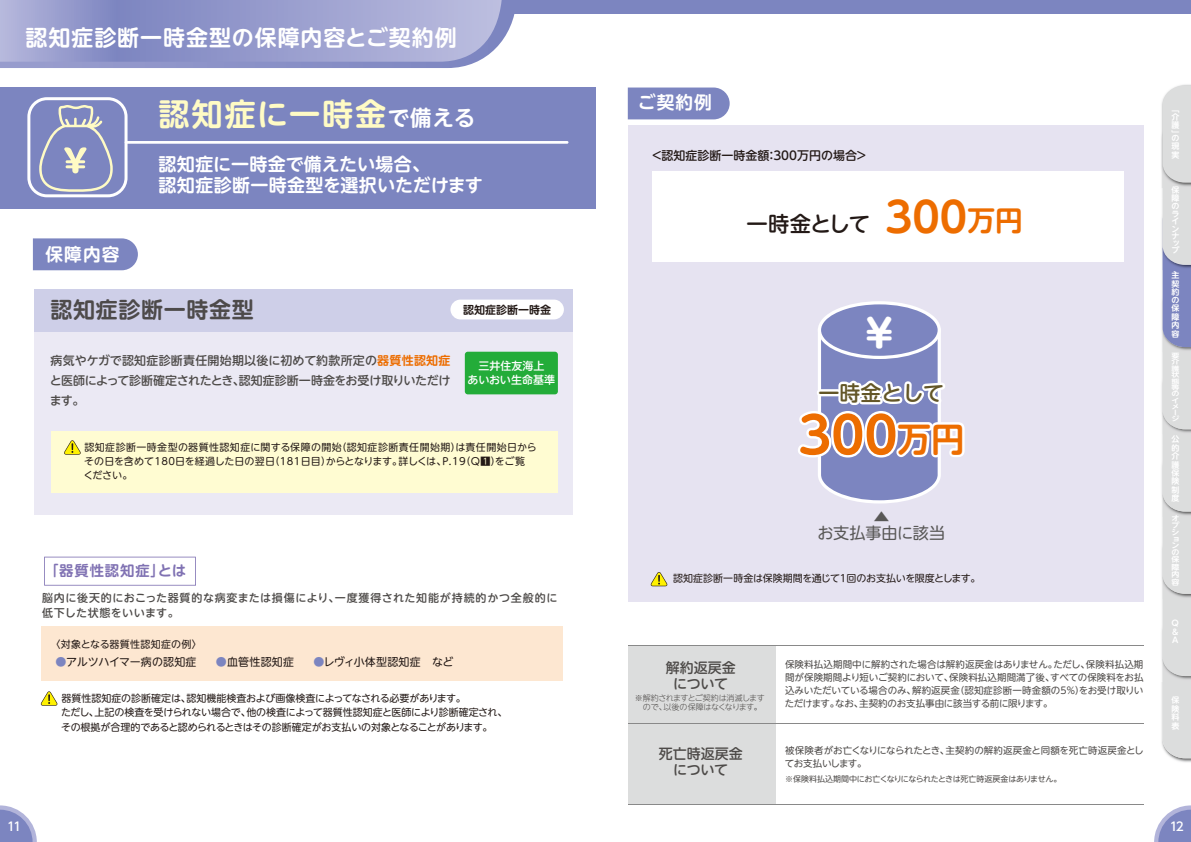
<style>
.page{position:relative;width:1191px;height:842px;background:#fff}
.page>*{position:absolute;margin:0;border:0;box-sizing:border-box;transform-origin:0 0}
.t1{font:700 50.2px "UD Shin M Go Pro De";color:#ed6d00}
.t2{font:700 38.3px "UD Shin M Go Pro";color:#fff}
.t3{font:700 31.1px "UD Shin M Go Pro De";letter-spacing:.06em;color:#fffbc5}
.t4{font:700 22px "UD Shin M Go Pro De";letter-spacing:.04em;color:#fff}
.t5{font:700 22px "UD Shin M Go Pro De";letter-spacing:.03em;color:#4d4a4a}
.t6{font:500 21.3px "UD Shin M Go Pro";letter-spacing:-.04em;color:#231916}
.t7{font:500 20.9px "UD Shin M Go Pro";color:#635627}
.t8{font:700 18px/21.6px "UD Shin M Go Pro De";letter-spacing:.015em;color:#fff}
.t9{font:700 17.7px "UD Shin M Go Pro De";letter-spacing:.06em;color:#fff}
.t10{font:16.1px/16.1px "UD Shin M Go Pro";color:#595857;text-align:center}
.t11{font:700 14.3px "UD Shin M Go Pro De";letter-spacing:.06em;color:#8072b3}
.t12{font:500 14px/16px "UD Shin M Go Pro";color:#4d4a48;text-align:center}
.t13{font:500 12px/20px "UD Shin M Go Pro";letter-spacing:-.01em;color:#4d4a48;text-align:justify}
.t14{font:500 12px "UD Shin M Go Pro";color:#231916}
.t15{font:500 12px "UD Shin Go Pro";color:#fff}
.t16{font:500 11px/15px "UD Shin M Go Pro";letter-spacing:.055em;color:#4d4a48}
.t17{font:11px "UD Shin M Go Pro";letter-spacing:.01em;color:#231916}
.t18{font:500 11px/14px "UD Shin M Go Pro";color:#fff;text-align:center}
.t19{font:700 11px "UD Shin M Go Pro De";color:#231916}
.t20{font:10px/14px "UD Shin M Go Pro";letter-spacing:-.005em;color:#231916}
.t21{font:10px/14px "UD Shin M Go Pro";letter-spacing:.03em;color:#231916}
.t22{font:10px "UD Shin M Go Pro";letter-spacing:.025em;color:#231916}
.t23{font:9.5px/13px "UD Shin M Go Pro";letter-spacing:-.015em;color:#4d4a48;text-align:justify}
.t24{font:700 8px/8.4px "UD Shin M Go Pro De";color:#fff;text-align:justify}
.t25{font:8px "UD Shin M Go Pro";letter-spacing:-.025em;color:#4d4a48}
.t26{font:300 8px/9px "UD Shin M Go Pro";letter-spacing:-.05em;color:#4d4a48}
.t27{font:700 7.4px/7.4px "UD Shin M Go Pro De";color:#fff;text-align:justify;scale:1.08 1}
.t28{font:700 6.5px/6.4px "UD Shin M Go Pro De";color:#fff;scale:1.23 1}
.s1{font-size:21.6px;color:#fff}
.s2{font-family:"UD Shin M Go Pro De";font-weight:700;color:#ed6d00}
.s3{color:#7c85c0}
.s4{font-family:"UD Shin M Go Pro De";font-weight:700;font-size:41.5px;color:#ed6d00}
.s5{font-family:"UD Shin M Go Pro De";font-weight:700;font-size:27.7px;color:#ed6d00}
.s6{font-size:33.5px}
</style>
<div class="page">
<div style="left:628px;top:125px;width:515px;height:476px;background:#e6e3f1"></div>
<div style="left:628px;top:88px;width:101px;height:31px;background:#7c85c0"></div>
<div style="left:652px;top:171px;width:471px;height:91px;background:#fff"></div>
<div style="left:628px;top:645px;width:147px;height:159px;background:#dcdddd"></div>
<hr style="left:628px;top:645px;width:515px;height:1px;background:#898989">
<hr style="left:628px;top:723px;width:515px;height:1px;background:#898989">
<hr style="left:628px;top:804px;width:515px;height:1px;background:#898989">
<svg style="left:798px;top:301px;width:167px;height:202px"></svg>
<svg style="left:650px;top:572px;width:17px;height:14px"></svg>
<div style="left:0;top:0;width:1191px;height:14px;background:#7c85c0"></div>
<svg style="left:0;top:0;width:515px;height:68px;background:#9ca0cf"></svg>
<img style="left:1161px;top:682px;width:30px;height:80px">
<img style="left:1161px;top:629px;width:1px;height:32px">
<img style="left:1161px;top:548px;width:1px;height:31px">
<img style="left:1161px;top:465px;width:1px;height:32px">
<img style="left:1161px;top:383px;width:1px;height:31px">
<img style="left:1161px;top:300px;width:1px;height:32px">
<img style="left:1161px;top:218px;width:1px;height:32px">
<img style="left:1161px;top:84px;width:30px;height:104px">
<svg style="left:1162px;top:85px;width:29px;height:673px;background:#cfd1d8"></svg>
<svg style="left:1154px;top:805px;width:37px;height:37px"></svg>
<svg style="left:0;top:805px;width:37px;height:37px"></svg>
<svg style="left:44px;top:557px;width:152px;height:29px"></svg>
<div style="left:0;top:87px;width:595px;height:121px;background:#7c85c0"></div>
<hr style="left:125px;top:141px;width:443px;height:3px;background:#fff">
<svg style="left:27px;top:97px;width:100px;height:100px"></svg>
<div style="left:34px;top:304px;width:538px;height:211px;background:#ebe9f4"></div>
<div style="left:34px;top:289px;width:538px;height:42px;background:#cecfe8"></div>
<div style="left:450px;top:300px;width:114px;height:19px;background:#fff;border-radius:10px"></div>
<div style="left:33px;top:238px;width:105px;height:32px;background:#7c85c0"></div>
<div style="left:51px;top:431px;width:506px;height:61px;background:#fffcd2"></div>
<svg style="left:64px;top:440px;width:17px;height:15px"></svg>
<div style="left:465px;top:352px;width:93px;height:42px;background:#23ac39;border-radius:3px"></div>
<svg style="left:41px;top:691px;width:17px;height:15px"></svg>
<div style="left:41px;top:626px;width:521px;height:55px;background:#fde7d1"></div>
<h3 class="t4" style="left:25px;top:19px;width:433px">認知症診断一時金型の保障内容とご契約例</h3>
<h3 class="t3" style="left:159px;top:89px;width:318px">認知症に一時金<span class="s1">で備える</span></h3>
<h3 class="t9" style="left:45px;top:240px;width:76px">保障内容</h3>
<h3 class="t8" style="left:159px;top:152px;width:326px">認知症に一時金で備えたい場合、<br>認知症診断一時金型を選択いただけます</h3>
<h3 class="t5" style="left:51px;top:292px;width:205px">認知症診断一時金型</h3>
<p class="t19" style="left:463px;top:300px;width:90px">認知症診断一時金</p>
<p class="t13" style="left:50px;top:350px;width:402px">病気やケガで認知症診断責任開始期以後に初めて約款所定の<span class="s2">器質性認知症</span>と医師によって診断確定されたとき、認知症診断一時金をお受け取りいただけます。</p>
<p class="t21" style="left:84px;top:440px;width:455px">認知症診断一時金型の器質性認知症に関する保障の開始（認知症診断責任開始期）は責任開始日からその日を含めて180日を経過した日の翌日（181日目）からとなります。詳しくは、P.19（Q1）をご覧ください。</p>
<p class="t18" style="left:467px;top:358px;width:89px">三井住友海上<br>あいおい生命基準</p>
<h3 class="t11" style="left:44px;top:559px;width:144px">「器質性認知症」とは</h3>
<p class="t16" style="left:42px;top:590px;width:517px">脳内に後天的におこった器質的な病変または損傷により、一度獲得された知能が持続的かつ全般的に低下した状態をいいます。</p>
<p class="t22" style="left:50px;top:636px;width:153px">〈対象となる器質性認知症の例〉</p>
<p class="t17" style="left:55px;top:653px;width:400px"><span class="s3">●</span>アルツハイマー病の認知症　 <span class="s3">●</span>血管性認知症　 <span class="s3">●</span>レヴィ小体型認知症　など</p>
<p class="t20" style="left:61px;top:691px;width:448px">器質性認知症の診断確定は、認知機能検査および画像検査によってなされる必要があります。<br>ただし、上記の検査を受けられない場合で、他の検査によって器質性認知症と医師により診断確定され、その根拠が合理的であると認められるときはその診断確定がお支払いの対象となることがあります。</p>
<h3 class="t9" style="left:638px;top:88px;width:76px">ご契約例</h3>
<p class="t14" style="left:651px;top:146px;width:218px">＜認知症診断一時金額：300万円の場合＞</p>
<h3 class="t6" style="left:746px;top:207px;width:278px">一時金として <span class="s4">300</span><span class="s5">万円</span></h3>
<h2 class="t2" style="left:866px;top:302px;width:28px">¥</h2>
<h3 class="t7" style="left:818px;top:376px;width:127px">一時金として</h3>
<h1 class="t1" style="left:798px;top:394px;width:168px">300<span class="s6">万円</span></h1>
<h3 class="t10" style="left:817px;top:508px;width:129px">▲<br>お支払事由に該当</h3>
<p class="t20" style="left:673px;top:571px;width:309px">認知症診断一時金は保険期間を通じて1回のお支払いを限度とします。</p>
<h3 class="t12" style="left:665px;top:659px;width:71px">解約返戻金について</h3>
<p class="t26" style="left:635px;top:693px;width:131px">※解約されますとご契約は消滅します　ので、以後の保障はなくなります。</p>
<h3 class="t12" style="left:658px;top:745px;width:85px">死亡時返戻金について</h3>
<p class="t23" style="left:784px;top:657px;width:360px">保険料払込期間中に解約された場合は解約返戻金はありません。ただし、保険料払込期間が保険期間より短いご契約において、保険料払込期間満了後、すべての保険料をお払込みいただいている場合のみ、解約返戻金（認知症診断一時金額の５％）をお受け取りいただけます。なお、主契約のお支払事由に該当する前に限ります。</p>
<p class="t23" style="left:784px;top:743px;width:360px">被保険者がお亡くなりになられたとき、主契約の解約返戻金と同額を死亡時返戻金としてお支払いします。</p>
<p class="t25" style="left:785px;top:773px;width:278px">※保険料払込期間中にお亡くなりになられたときは死亡時返戻金はありません。</p>
<p class="t24" style="left:1171px;top:104px;width:9px">「介護</p>
<p class="t24" style="left:1171px;top:133px;width:9px">の現実</p>
<p class="t24" style="left:1171px;top:186px;width:9px;line-height:7.6px">保障のラインナ</p>
<p class="t24" style="left:1171px;top:239px;width:10px;line-height:7.2px">ップ</p>
<p class="t24" style="left:1171px;top:271px;width:9px">主契約の保障内容</p>
<p class="t28" style="left:1171px;top:352px;width:8px">要介護状態等のイメージ</p>
<p class="t24" style="left:1171px;top:435px;width:9px">公的介護保険制度</p>
<p class="t27" style="left:1171px;top:514px;width:9px">オプシ</p>
<p class="t27" style="left:1171px;top:536px;width:8px;line-height:6.1px">ョン</p>
<p class="t27" style="left:1171px;top:548px;width:9px">の保障内容</p>
<p class="t24" style="left:1171px;top:618px;width:9px">Q &amp; A</p>
<p class="t24" style="left:1171px;top:696px;width:9px">保険料表</p>
<p class="t15" style="left:7px;top:817px;width:16px">11</p>
<p class="t15" style="left:1169px;top:817px;width:15px">12</p>
</div>
